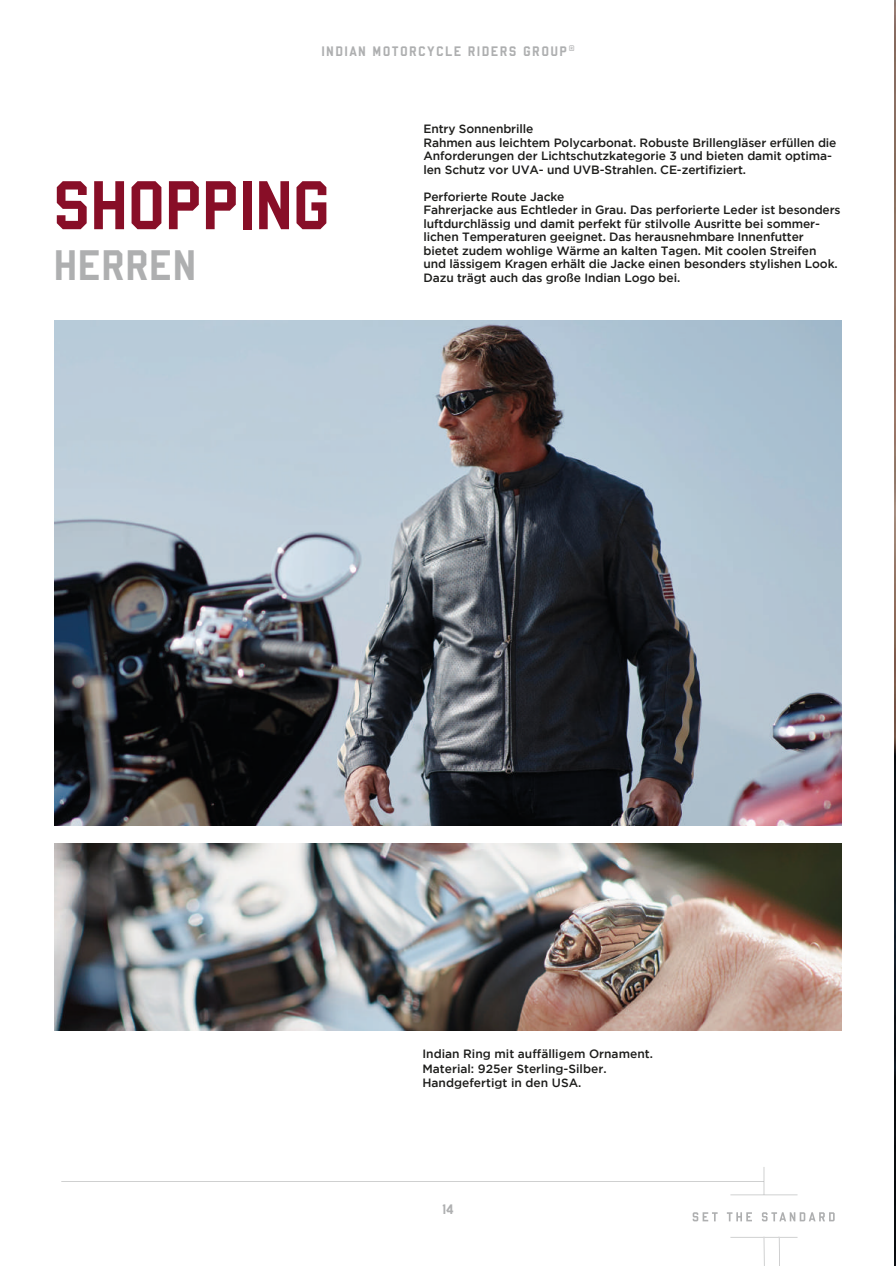
<style>
.page{position:relative;width:896px;height:1266px;background:#fff}
.page>*{position:absolute;margin:0;border:0;box-sizing:border-box;transform-origin:0 0}
.t1{font:75px "Hoboken High Sans";letter-spacing:-.02em;color:#880e27}
.t2{font:46.5px "Hoboken High Sans";color:#aeafb0}
.t3{font:15px "Hoboken High Sans";letter-spacing:.09em;color:#aeafb0}
.t4{font:500 12px/13.5px "Gotham";letter-spacing:-.01em;color:#1d1d1b}
</style>
<div class="page">
<img style="left:894px;top:2px;width:1px;height:1261px">
<svg style="left:61px;top:1167px;width:773px;height:98px"></svg>
<img style="left:54px;top:320px;width:787px;height:505px">
<img style="left:54px;top:843px;width:787px;height:187px">
<p class="t3" style="left:321px;top:43px;width:254px">INDIAN MOTORCYCLE RIDERS GROUP<sup>®</sup></p>
<h1 class="t1" style="left:52px;top:165px;width:280px">SHOPPING</h1>
<h2 class="t2" style="left:53px;top:240px;width:145px">HERREN</h2>
<p class="t4" style="left:423px;top:122px;width:414px">Entry Sonnenbrille<br>Rahmen aus leichtem Polycarbonat. Robuste Brillengläser erfüllen die Anforderungen der Lichtschutzkategorie 3 und bieten damit optima&shy;len Schutz vor UVA- und UVB-Strahlen. CE-zertifiziert.</p>
<p class="t4" style="left:423px;top:190px;width:418px">Perforierte Route Jacke<br>Fahrerjacke aus Echtleder in Grau. Das perforierte Leder ist besonders luftdurchlässig und damit perfekt für stilvolle Ausritte bei sommer&shy;lichen Temperaturen geeignet. Das herausnehmbare Innenfutter bietet zudem wohlige Wärme an kalten Tagen. Mit coolen Streifen und lässigem Kragen erhält die Jacke einen besonders stylishen Look.<br>Dazu trägt auch das große Indian Logo bei.</p>
<p class="t4" style="left:422px;top:1046px;width:232px;line-height:14.4px">Indian Ring mit auffälligem Ornament.<br>Material: 925er Sterling-Silber.<br>Handgefertigt in den USA.</p>
<p class="t3" style="left:442px;top:1201px;width:13px">14</p>
</div>
